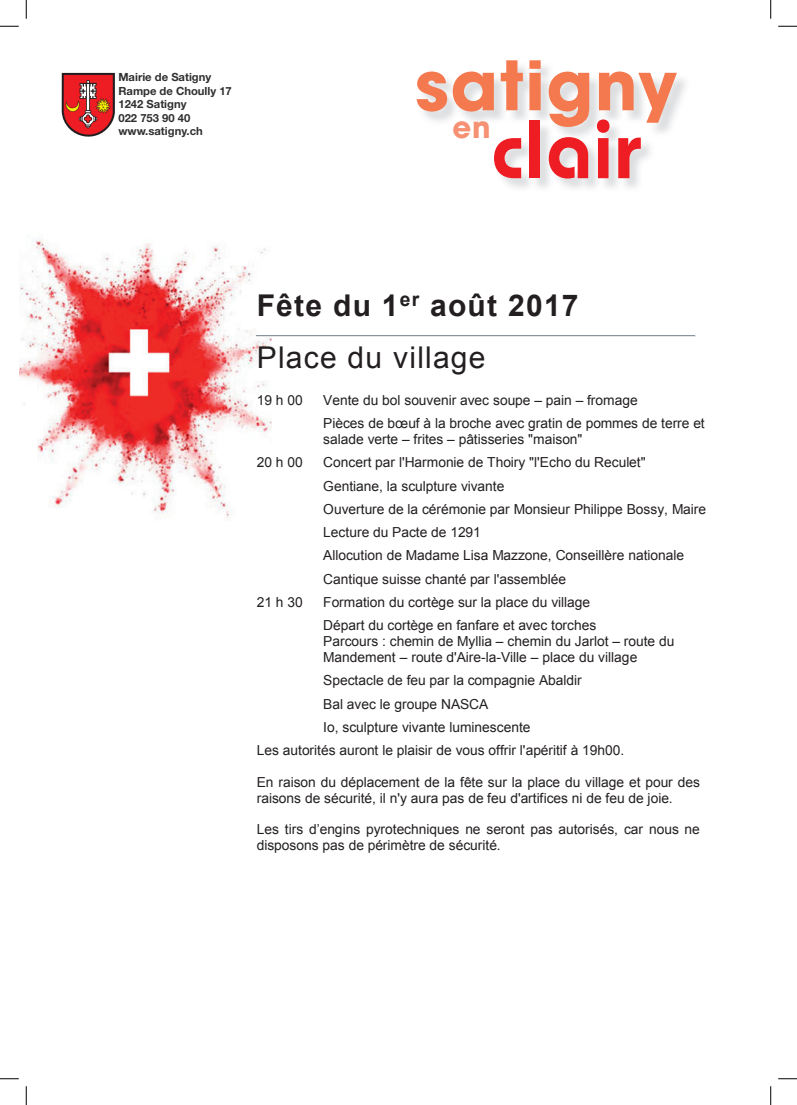
<style>
.page{position:relative;width:797px;height:1105px;background:#fff}
.page>*{position:absolute;margin:0;border:0;box-sizing:border-box;transform-origin:0 0}
.t1{font:600 82.5px "Bauhaus";letter-spacing:.025em;color:#ee1d23}
.t2{font:700 67.5px "Avant Garde";letter-spacing:.025em;color:#f4794f}
.t3{font:700 30px/51.6px "Arial";letter-spacing:.04em;color:#231f20}
.t4{font:700 29.25px "Avant Garde";color:#f69173}
.t5{font:13.75px/23.2px "Arial";color:#231f20}
.t6{font:700 11.25px/13.5px "Helvetica Neue";color:#312f30}
.s1{font-weight:400}
</style>
<div class="page">
<img style="left:420px;top:63px;width:257px;height:64px">
<img style="left:494px;top:120px;width:160px;height:7px">
<svg style="left:62px;top:73px;width:53px;height:64px;background:#c54844"></svg>
<img style="left:19px;top:239px;width:253px;height:279px">
<hr style="left:257px;top:335px;width:438px;height:2px;background:#939598">
<hr style="left:257px;top:335px;width:437px;height:1px;background:#8a959b">
<hr style="left:257px;top:337px;width:437px;height:1px;background:#e3e6e5">
<svg style="left:0;top:25px;width:19px;height:2px"></svg>
<svg style="left:778px;top:25px;width:19px;height:2px"></svg>
<svg style="left:0;top:1078px;width:19px;height:1px"></svg>
<svg style="left:778px;top:1078px;width:19px;height:1px"></svg>
<svg style="left:25px;top:0;width:2px;height:19px"></svg>
<svg style="left:25px;top:1086px;width:2px;height:19px"></svg>
<svg style="left:770px;top:0;width:1px;height:19px"></svg>
<svg style="left:770px;top:1086px;width:1px;height:19px"></svg>
<p class="t6" style="left:118px;top:70px;width:115px">Mairie de Satigny<br>Rampe de Choully 17<br>1242 Satigny<br>022 753 90 40 www.satigny.ch</p>
<h2 class="t2" style="left:415px;top:42px;width:263px">satigny</h2>
<h3 class="t4" style="left:452px;top:108px;width:40px">en</h3>
<h1 class="t1" style="left:491px;top:100px;width:152px">clair</h1>
<h3 class="t3" style="left:257px;top:281px;width:323px">Fête du 1<sup>er</sup> août 2017<br><span class="s1">Place du village</span></h3>
<p class="t5" style="left:257px;top:388px;width:48px">19 h 00</p>
<p class="t5" style="left:323px;top:388px;width:383px">Vente du bol souvenir avec soupe – pain – fromage<br>Pièces de bœuf à la broche avec gratin de pommes de terre et</p>
<p class="t5" style="left:323px;top:428px;width:261px">salade verte – frites – pâtisseries "maison"</p>
<p class="t5" style="left:257px;top:451px;width:48px">20 h 00</p>
<p class="t5" style="left:323px;top:451px;width:384px">Concert par l'Harmonie de Thoiry "l'Echo du Reculet" Gentiane, la sculpture vivante<br>Ouverture de la cérémonie par Monsieur Philippe Bossy, Maire Lecture du Pacte de 1291<br>Allocution de Madame Lisa Mazzone, Conseillère nationale Cantique suisse chanté par l'assemblée</p>
<p class="t5" style="left:257px;top:591px;width:48px">21 h 30</p>
<p class="t5" style="left:323px;top:591px;width:274px">Formation du cortège sur la place du village<br>Départ du cortège en fanfare et avec torches</p>
<p class="t5" style="left:323px;top:634px;width:353px;line-height:15.8px">Parcours : chemin de Myllia – chemin du Jarlot – route du<br>Mandement – route d'Aire-la-Ville – place du village</p>
<p class="t5" style="left:323px;top:669px;width:260px">Spectacle de feu par la compagnie Abaldir</p>
<p class="t5" style="left:323px;top:692px;width:167px">Bal avec le groupe NASCA</p>
<p class="t5" style="left:323px;top:716px;width:209px">Io, sculpture vivante luminescente</p>
<p class="t5" style="left:257px;top:739px;width:369px">Les autorités auront le plaisir de vous offrir l'apéritif à 19h00.</p>
<p class="t5" style="left:257px;top:774px;width:444px;line-height:15.8px">En raison du déplacement de la fête sur la place du village et pour des raisons de sécurité, il n'y aura pas de feu d'artifices ni de feu de joie.</p>
<p class="t5" style="left:257px;top:822px;width:444px;line-height:15.8px">Les tirs d’engins pyrotechniques ne seront pas autorisés, car nous ne disposons pas de périmètre de sécurité.</p>
</div>
